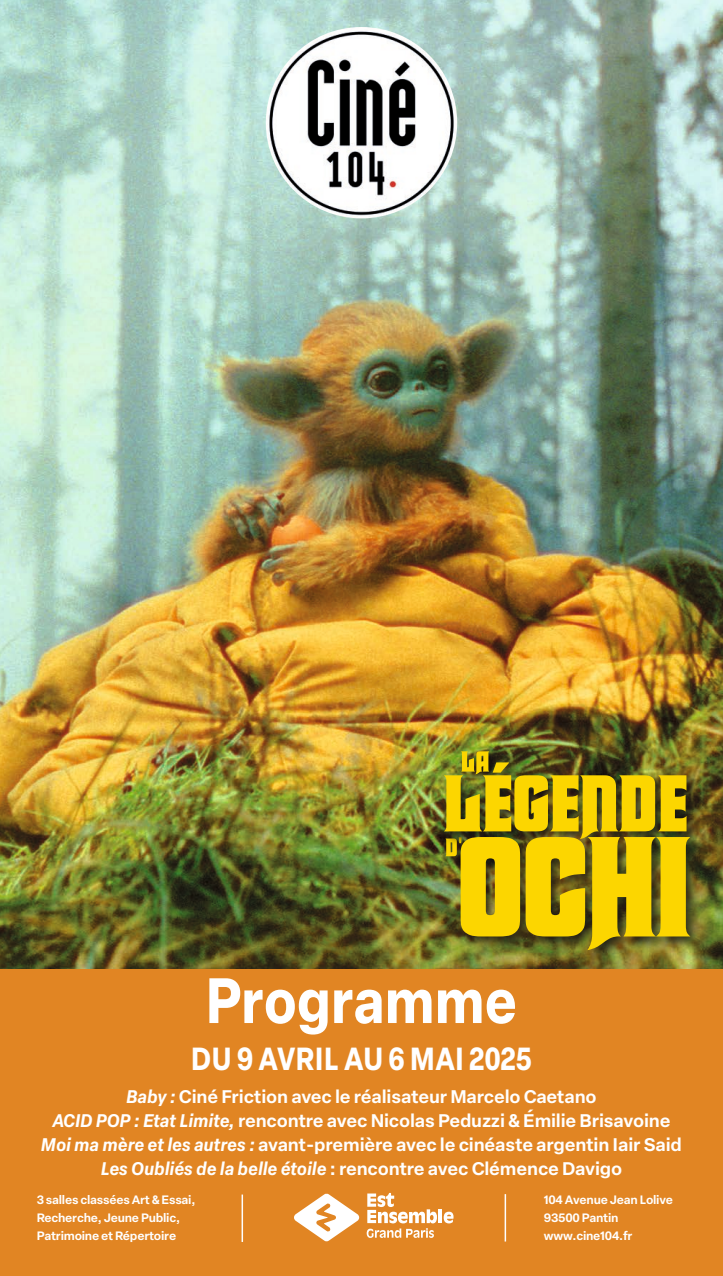
<style>
.page{position:relative;width:723px;height:1276px;background:#fff}
.page>*{position:absolute;margin:0;border:0;box-sizing:border-box;transform-origin:0 0}
.t1{font:700 63px "Elza Text";color:#fff;scale:.85 1}
.t2{font:700 31.5px "Elza Text";letter-spacing:.015em;color:#fff;scale:.85 1}
.t3{font:600 18px/24px "Elza Text";letter-spacing:-.01em;color:#fff;text-align:center}
.t4{font:600 12px/18px "Elza Text";letter-spacing:-.02em;color:#fff}
.s1{font-style:italic}
</style>
<div class="page">
<img style="left:0;top:0;width:723px;height:969px">
<div style="left:0;top:969px;width:723px;height:307px;background:#e18523"></div>
<hr style="left:504px;top:1194px;width:2px;height:47px;background:#fff">
<hr style="left:242px;top:1194px;width:1px;height:48px;background:#fff">
<img style="left:266px;top:27px;width:191px;height:191px;border-radius:96px">
<svg style="left:294px;top:1193px;width:65px;height:48px"></svg>
<hr style="left:439px;top:1209px;width:3px;height:14px;background:#fff">
<svg style="left:444px;top:1211px;width:9px;height:12px"></svg>
<svg style="left:367px;top:1193px;width:70px;height:45px"></svg>
<div style="left:459px;top:748px;width:44px;height:39px;background:#131413;opacity:.75"></div>
<div style="left:443px;top:834px;width:33px;height:36px;background:#131413;opacity:.75"></div>
<div style="left:442px;top:759px;width:259px;height:93px;background:#131413;opacity:.75"></div>
<div style="left:457px;top:834px;width:246px;height:130px;background:#131413;opacity:.75"></div>
<svg style="left:444px;top:751px;width:246px;height:199px;background:#b69f0c"></svg>
<h1 class="t1" style="left:206px;top:952px;width:368px">Programme</h1>
<h2 class="t2" style="left:191px;top:1034px;width:402px">DU 9 AVRIL AU 6 MAI 2025</h2>
<p class="t3" style="left:41px;top:1083px;width:642px"><span class="s1">Baby :</span> Ciné Friction avec le réalisateur Marcelo Caetano<br><span class="s1">ACID POP : Etat Limite,</span> rencontre avec Nicolas Peduzzi &amp; Émilie Brisavoine <span class="s1">Moi ma mère et les autres :</span> avant-première avec le cinéaste argentin Iair Said <span class="s1">Les Oubliés de la belle étoile</span> : rencontre avec Clémence Davigo</p>
<p class="t4" style="left:37px;top:1189px;width:160px">3 salles classées Art &amp; Essai,<br>Recherche, Jeune Public,<br>Patrimoine et Répertoire</p>
<p class="t4" style="left:544px;top:1190px;width:131px">104 Avenue Jean Lolive<br>93500 Pantin www.cine104.fr</p>
</div>
